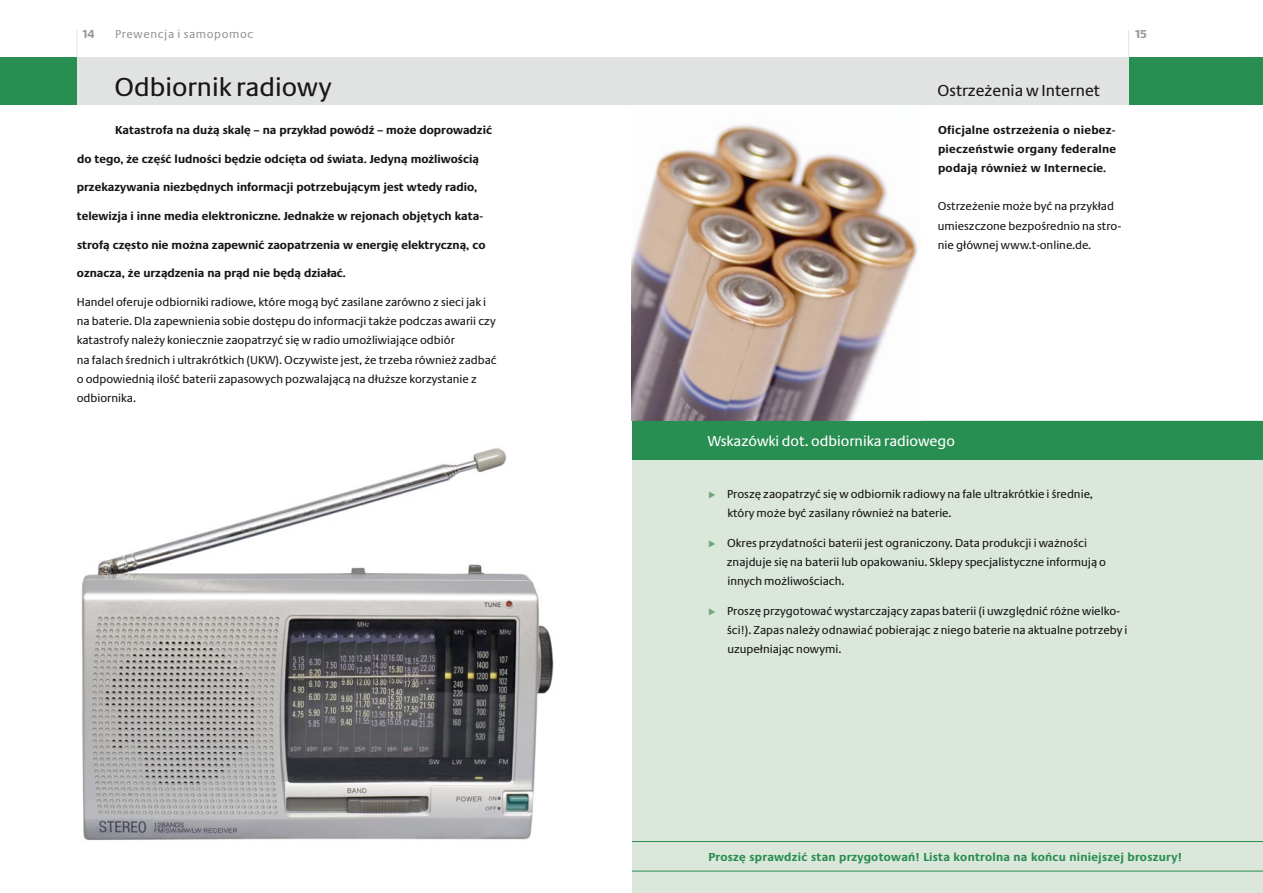
<style>
.page{position:relative;width:1263px;height:893px;background:#fff}
.page>*{position:absolute;margin:0;border:0;box-sizing:border-box;transform-origin:0 0}
.head_1_Einzug{font:27px "Neue Praxis CE";color:#181716}
.head_2{font:16.5px "Neue Praxis CE";color:#181716}
.Infobox_Headline{font:15px "Neue Praxis CE";color:#fff}
.GT_ohne_Einzug{font:12px/19.2px "Neue Praxis CE";color:#181716}
.Infobox_GT{font:12px/19.2px "Neue Praxis CE";color:#181716}
.Einstieg_1__Zeile{font:700 12px "Neue Praxis CE";color:#181716}
.Zwischentitel{font:700 12px/19.2px "Neue Praxis CE";letter-spacing:.02em;color:#181716;text-align:justify}
.Infobox_Schlagzeile{font:700 12px "Neue Praxis CE";letter-spacing:.02em;color:#298e51}
.t1{font:12px "Neue Praxis CE";letter-spacing:.05em;color:#969898}
.t2{font:700 12px "Neue Praxis";color:#969898}
</style>
<div class="page">
<div style="left:77px;top:57px;width:554px;height:48px;background:#e1e2e2"></div>
<div style="left:0;top:57px;width:77px;height:48px;background:#298e51"></div>
<svg style="left:77px;top:30px;width:1px;height:27px"></svg>
<div style="left:631px;top:57px;width:498px;height:48px;background:#e1e2e2"></div>
<div style="left:1129px;top:57px;width:134px;height:48px;background:#298e51"></div>
<svg style="left:1128px;top:30px;width:1px;height:27px"></svg>
<div style="left:631px;top:421px;width:632px;height:472px;background:#dce7dc"></div>
<div style="left:631px;top:421px;width:632px;height:38px;background:#298e51"></div>
<hr style="left:631px;top:841px;width:632px;height:1px;background:#298e51">
<hr style="left:631px;top:871px;width:632px;height:1px;background:#298e51">
<img style="left:81px;top:448px;width:473px;height:392px">
<img style="left:631px;top:124px;width:287px;height:297px">
<p class="t2" style="left:83px;top:27px;width:13px">14</p>
<p class="t1" style="left:115px;top:27px;width:140px">Prewencja i samopomoc</p>
<p class="t2" style="left:1135px;top:27px;width:13px">15</p>
<h1 class="head_1_Einzug" style="left:115px;top:70px;width:218px">Odbiornik radiowy</h1>
<p class="Einstieg_1__Zeile" style="left:115px;top:123px;width:378px">Katastrofa na dużą skalę – na przykład powódź – może doprowadzić</p>
<p class="Einstieg_1__Zeile" style="left:77px;top:151px;width:404px">do tego, że część ludności będzie odcięta od świata. Jedyną możliwością</p>
<p class="Einstieg_1__Zeile" style="left:77px;top:180px;width:402px">przekazywania niezbędnych informacji potrzebującym jest wtedy radio,</p>
<p class="Einstieg_1__Zeile" style="left:77px;top:209px;width:408px">telewizja i inne media elektroniczne. Jednakże w rejonach objętych kata-</p>
<p class="Einstieg_1__Zeile" style="left:77px;top:237px;width:410px">strofą często nie można zapewnić zaopatrzenia w energię elektryczną, co</p>
<p class="Einstieg_1__Zeile" style="left:77px;top:266px;width:271px">oznacza, że urządzenia na prąd nie będą działać.</p>
<p class="GT_ohne_Einzug" style="left:77px;top:292px;width:422px">Handel oferuje odbiorniki radiowe, które mogą być zasilane zarówno z sieci jak i na baterie. Dla zapewnienia sobie dostępu do informacji także podczas awarii czy katastrofy należy koniecznie zaopatrzyć się w radio umożliwiające odbiór<br>na falach średnich i ultrakrótkich (UKW). Oczywiste jest, że trzeba również zadbać o odpowiednią ilość baterii zapasowych pozwalającą na dłuższe korzystanie z odbiornika.</p>
<h2 class="head_2" style="left:937px;top:80px;width:164px">Ostrzeżenia w Internet</h2>
<p class="Zwischentitel" style="left:938px;top:120px;width:180px">Oficjalne ostrzeżenia o niebez&shy;pieczeństwie organy federalne podają również w Internecie.</p>
<p class="GT_ohne_Einzug" style="left:938px;top:197px;width:185px">Ostrzeżenie może być na przykład umieszczone bezpośrednio na stro&shy;nie głównej www.t-online.de.</p>
<p class="Infobox_Headline" style="left:708px;top:432px;width:249px">Wskazówki dot. odbiornika radiowego</p>
<p class="Infobox_GT" style="left:727px;top:484px;width:367px">Proszę zaopatrzyć się w odbiornik radiowy na fale ultrakrótkie i średnie, który może być zasilany również na baterie.</p>
<p class="Infobox_GT" style="left:727px;top:533px;width:381px">Okres przydatności baterii jest ograniczony. Data produkcji i ważności znajduje się na baterii lub opakowaniu. Sklepy specjalistyczne informują o innych możliwościach.</p>
<p class="Infobox_GT" style="left:727px;top:601px;width:402px">Proszę przygotować wystarczający zapas baterii (i uwzględnić różne wielko&shy;ści!). Zapas należy odnawiać pobierając z niego baterie na aktualne potrzeby i uzupełniając nowymi.</p>
<p class="Infobox_Schlagzeile" style="left:708px;top:850px;width:475px">Proszę sprawdzić stan przygotowań! Lista kontrolna na końcu niniejszej broszury!</p>
</div>
